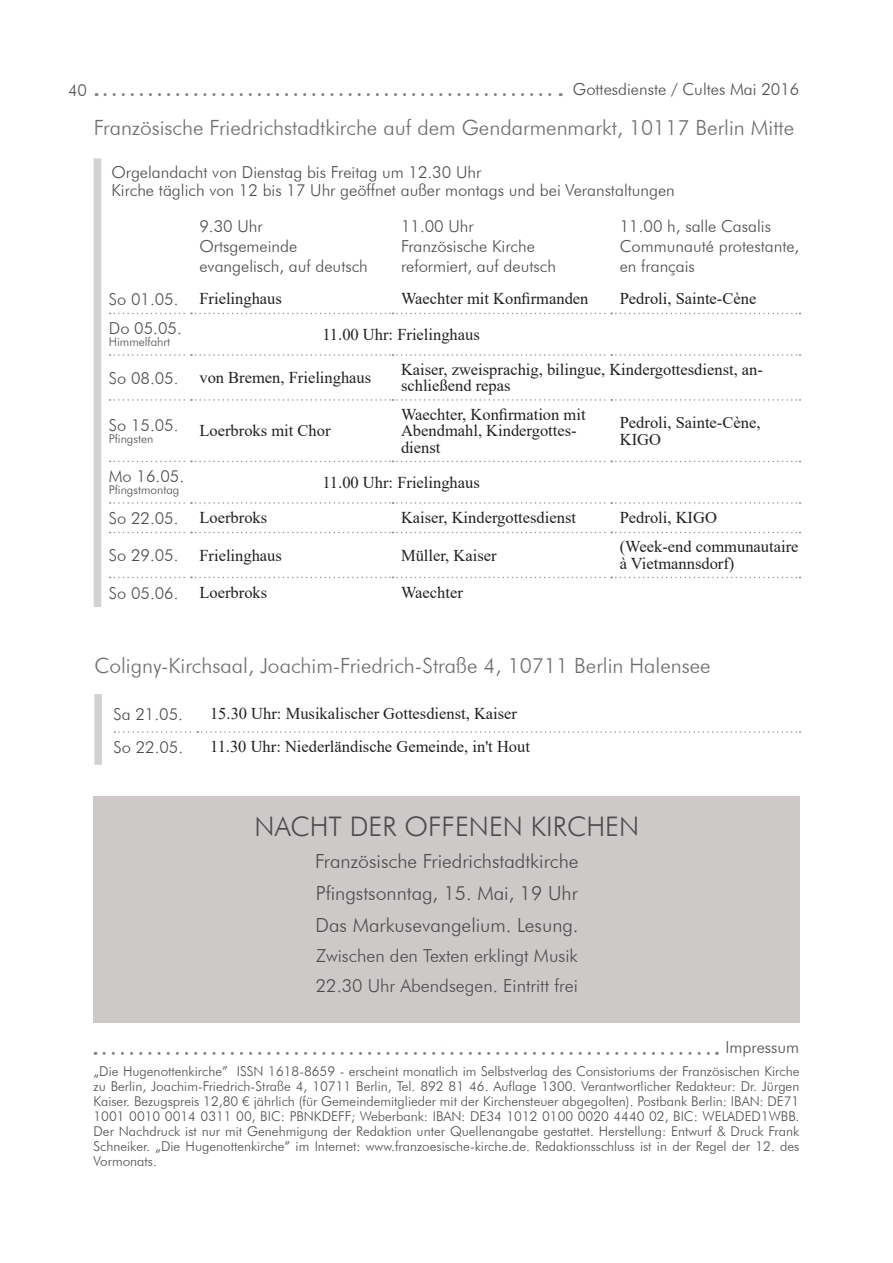
<style>
.page{position:relative;width:893px;height:1263px;background:#fff}
.page>*{position:absolute;margin:0;border:0;box-sizing:border-box;transform-origin:0 0}
.Huki_Head_klein{font:300 27px "Futura BT";color:#4b4c4d}
.Huki_Head_groß{font:300 21px "Futura BT";color:#6c6d70}
.Huki_Head_klein-2{font:300 19.5px "Futura BT";color:#4b4c4d}
.Huki_Head_klein-3{font:300 18px "Futura BT";color:#4b4c4d}
.Fliestext_Kasten{font:16.5px/16.5px "Times New Roman";color:#231f20}
.Huki_Head_klein-4{font:300 16.5px/19.8px "Futura BT";color:#4b4c4d}
.Huki_Head_klein-5{font:300 13.5px/15px "Futura BT";color:#4b4c4d;text-align:justify}
.Huki_Head_klein-6{font:300 12px "Futura BT";color:#4b4c4d}
</style>
<div class="page">
<svg style="left:105px;top:93px;width:456px;height:3px"></svg>
<div style="left:94px;top:797px;width:706px;height:226px;background:#cdc9c8"></div>
<div style="left:94px;top:158px;width:7px;height:449px;background:#d1d2d4"></div>
<div style="left:94px;top:694px;width:8px;height:71px;background:#d1d2d4"></div>
<svg style="left:114px;top:731px;width:686px;height:2px"></svg>
<svg style="left:110px;top:399px;width:690px;height:2px"></svg>
<svg style="left:110px;top:461px;width:690px;height:1px"></svg>
<svg style="left:110px;top:502px;width:690px;height:2px"></svg>
<svg style="left:110px;top:532px;width:690px;height:1px"></svg>
<svg style="left:110px;top:577px;width:690px;height:1px"></svg>
<svg style="left:110px;top:313px;width:690px;height:1px"></svg>
<svg style="left:110px;top:354px;width:690px;height:2px"></svg>
<svg style="left:104px;top:1052px;width:613px;height:3px"></svg>
<p class="Huki_Head_klein-4" style="left:68px;top:80px;width:21px">40</p>
<p class="Huki_Head_klein-4" style="left:573px;top:79px;width:228px">Gottesdienste / Cultes Mai 2016</p>
<p class="Huki_Head_groß" style="left:94px;top:115px;width:702px">Französische Friedrichstadtkirche auf dem Gendarmenmarkt, 10117 Berlin Mitte</p>
<p class="Huki_Head_klein-4" style="left:111px;top:162px;width:371px">Orgelandacht von Dienstag bis Freitag um 12.30 Uhr</p>
<p class="Huki_Head_klein-4" style="left:111px;top:180px;width:565px">Kirche täglich von 12 bis 17 Uhr geöffnet außer montags und bei Veranstaltungen</p>
<p class="Huki_Head_klein-4" style="left:199px;top:216px;width:170px">9.30 Uhr<br>Ortsgemeinde evangelisch, auf deutsch</p>
<p class="Huki_Head_klein-4" style="left:401px;top:216px;width:156px">11.00 Uhr<br>Französische Kirche reformiert, auf deutsch</p>
<p class="Huki_Head_klein-4" style="left:620px;top:216px;width:181px">11.00 h, salle Casalis<br>Communauté protestante, en français</p>
<p class="Huki_Head_klein-4" style="left:109px;top:289px;width:71px">So 01.05.</p>
<p class="Fliestext_Kasten" style="left:199px;top:290px;width:84px">Frielinghaus</p>
<p class="Fliestext_Kasten" style="left:401px;top:290px;width:189px">Waechter mit Konfirmanden</p>
<p class="Fliestext_Kasten" style="left:620px;top:290px;width:138px">Pedroli, Sainte-Cène</p>
<p class="Huki_Head_klein-4" style="left:109px;top:319px;width:74px">Do 05.05.</p>
<p class="Huki_Head_klein-6" style="left:109px;top:335px;width:63px">Himmelfahrt</p>
<p class="Fliestext_Kasten" style="left:322px;top:326px;width:159px">11.00 Uhr: Frielinghaus</p>
<p class="Huki_Head_klein-4" style="left:109px;top:368px;width:71px">So 08.05.</p>
<p class="Fliestext_Kasten" style="left:199px;top:369px;width:173px">von Bremen, Frielinghaus</p>
<p class="Fliestext_Kasten" style="left:401px;top:361px;width:363px">Kaiser, zweisprachig, bilingue, Kindergottesdienst, an&shy;schließend repas</p>
<p class="Huki_Head_klein-4" style="left:109px;top:415px;width:71px">So 15.05.</p>
<p class="Huki_Head_klein-6" style="left:109px;top:431px;width:46px">Pfingsten</p>
<p class="Fliestext_Kasten" style="left:401px;top:406px;width:186px">Waechter, Konfirmation mit<br>Abendmahl, Kindergottes&shy;dienst</p>
<p class="Fliestext_Kasten" style="left:620px;top:414px;width:142px">Pedroli, Sainte-Cène,<br>KIGO</p>
<p class="Fliestext_Kasten" style="left:199px;top:422px;width:133px">Loerbroks mit Chor</p>
<p class="Huki_Head_klein-4" style="left:109px;top:466px;width:77px">Mo 16.05.</p>
<p class="Huki_Head_klein-6" style="left:109px;top:483px;width:72px">Pfingstmontag</p>
<p class="Fliestext_Kasten" style="left:322px;top:474px;width:159px">11.00 Uhr: Frielinghaus</p>
<p class="Huki_Head_klein-4" style="left:109px;top:508px;width:71px">So 22.05.</p>
<p class="Fliestext_Kasten" style="left:199px;top:509px;width:69px">Loerbroks</p>
<p class="Fliestext_Kasten" style="left:401px;top:509px;width:177px">Kaiser, Kindergottesdienst</p>
<p class="Fliestext_Kasten" style="left:620px;top:509px;width:99px">Pedroli, KIGO</p>
<p class="Huki_Head_klein-4" style="left:109px;top:545px;width:71px">So 29.05.</p>
<p class="Fliestext_Kasten" style="left:199px;top:546px;width:84px">Frielinghaus</p>
<p class="Fliestext_Kasten" style="left:401px;top:546px;width:97px">Müller, Kaiser</p>
<p class="Fliestext_Kasten" style="left:620px;top:538px;width:180px">(Week-end communautaire à Vietmannsdorf)</p>
<p class="Huki_Head_klein-4" style="left:109px;top:583px;width:71px">So 05.06.</p>
<p class="Fliestext_Kasten" style="left:199px;top:584px;width:69px">Loerbroks</p>
<p class="Fliestext_Kasten" style="left:401px;top:584px;width:63px">Waechter</p>
<p class="Huki_Head_groß" style="left:94px;top:653px;width:618px">Coligny-Kirchsaal, Joachim-Friedrich-Straße 4, 10711 Berlin Halensee</p>
<p class="Huki_Head_klein-4" style="left:114px;top:704px;width:71px">Sa 21.05.</p>
<p class="Fliestext_Kasten" style="left:210px;top:705px;width:309px">15.30 Uhr: Musikalischer Gottesdienst, Kaiser</p>
<p class="Huki_Head_klein-4" style="left:114px;top:737px;width:71px">So 22.05.</p>
<p class="Fliestext_Kasten" style="left:210px;top:738px;width:321px">11.30 Uhr: Niederländische Gemeinde, in't Hout</p>
<p class="Huki_Head_klein" style="left:255px;top:810px;width:386px">NACHT DER OFFENEN KIRCHEN</p>
<p class="Huki_Head_klein-2" style="left:315px;top:849px;width:265px">Französische Friedrichstadtkirche</p>
<p class="Huki_Head_klein-2" style="left:316px;top:881px;width:263px">Pfingstsonntag, 15. Mai, 19 Uhr</p>
<p class="Huki_Head_klein-2" style="left:315px;top:913px;width:264px">Das Markusevangelium. Lesung.</p>
<p class="Huki_Head_klein-3" style="left:316px;top:945px;width:263px">Zwischen den Texten erklingt Musik</p>
<p class="Huki_Head_klein-3" style="left:316px;top:975px;width:263px">22.30 Uhr Abendsegen. Eintritt frei</p>
<p class="Huki_Head_klein-4" style="left:725px;top:1037px;width:75px">Impressum</p>
<p class="Huki_Head_klein-5" style="left:94px;top:1063px;width:707px">„Die Hugenottenkirche” ISSN 1618-8659 - erscheint monatlich im Selbstverlag des Consistoriums der Französischen Kirche zu Berlin, Joachim-Friedrich-Straße 4, 10711 Berlin, Tel. 892 81 46. Auflage 1300. Verantwortlicher Redakteur: Dr. Jürgen Kaiser. Bezugspreis 12,80 € jährlich (für Gemeindemitglieder mit der Kirchensteuer abgegolten). Postbank Berlin: IBAN: DE71<br>1001 0010 0014 0311 00, BIC: PBNKDEFF; Weberbank: IBAN: DE34 1012 0100 0020 4440 02, BIC: WELADED1WBB.<br>Der Nachdruck ist nur mit Genehmigung der Redaktion unter Quellenangabe gestattet. Herstellung: Entwurf &amp; Druck Frank Schneiker. „Die Hugenottenkirche” im Internet: www.franzoesische-kirche.de. Redaktionsschluss ist in der Regel der 12. des Vormonats.</p>
</div>
